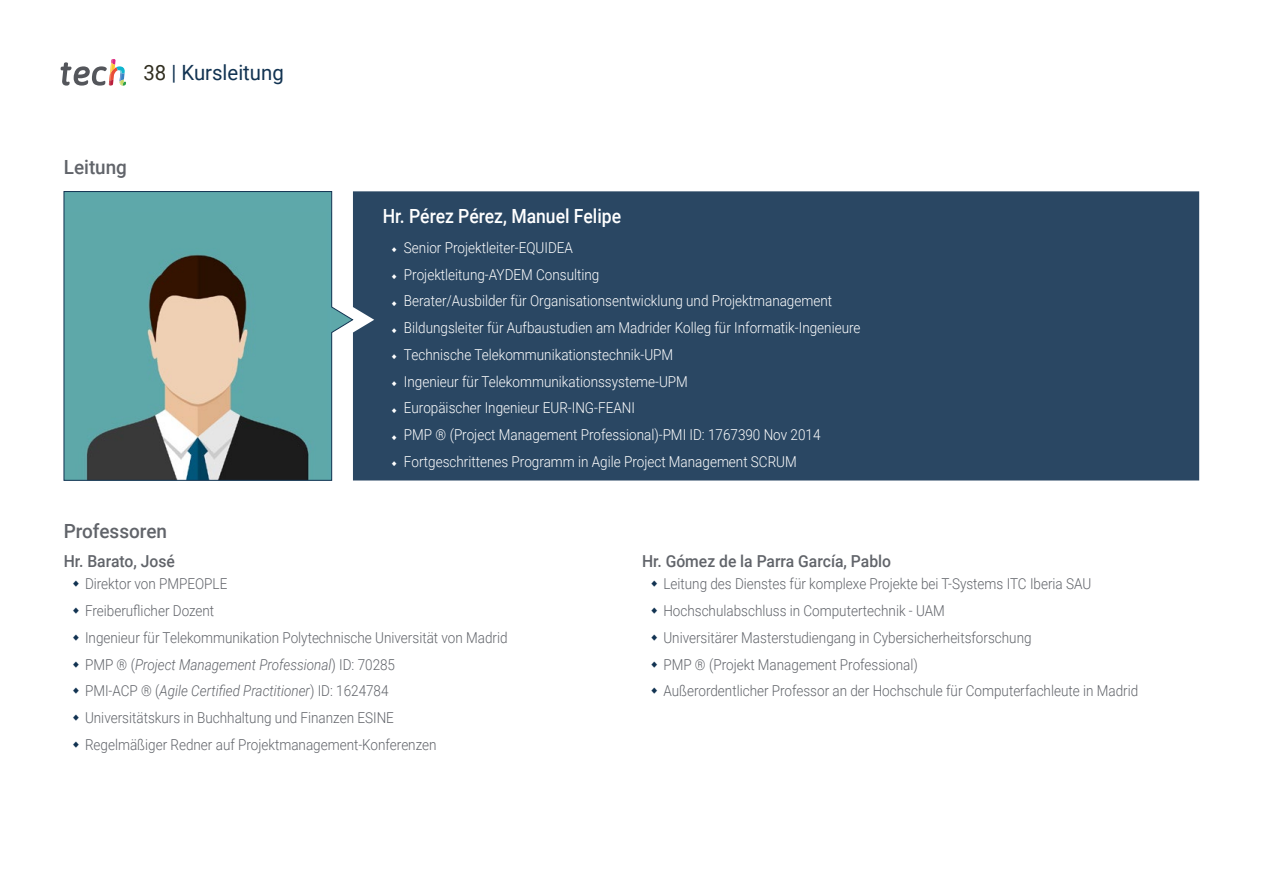
<style>
.page{position:relative;width:1263px;height:893px;background:#fff}
.page>*{position:absolute;margin:0;border:0;box-sizing:border-box;transform-origin:0 0}
.t1{font:21px "Roboto";color:#123352}
.t2{font:500 19.5px "Roboto";color:#fff;scale:.9 1}
.t3{font:500 19.5px "Roboto";color:#61646a}
.t4{font:500 16.5px "Roboto";color:#61646a;scale:.95 1}
.t5{font:300 15px/26.7px "Roboto";color:#61646a;scale:.9 1}
.t6{font:300 15px/26.7px "Roboto";color:#fff;scale:.9 1}
.s1{color:#312e20}
.s2{font-style:italic}
</style>
<div class="page">
<div style="left:353px;top:191px;width:846px;height:289px;background:#2a4763"></div>
<svg style="left:64px;top:191px;width:289px;height:290px;background:#759f9c"></svg>
<svg style="left:61px;top:59px;width:65px;height:27px"></svg>
<svg style="left:392px;top:248px;width:5px;height:5px"></svg>
<svg style="left:392px;top:274px;width:5px;height:5px"></svg>
<svg style="left:392px;top:301px;width:5px;height:5px"></svg>
<svg style="left:392px;top:328px;width:5px;height:5px"></svg>
<svg style="left:392px;top:355px;width:5px;height:5px"></svg>
<svg style="left:392px;top:381px;width:5px;height:5px"></svg>
<svg style="left:392px;top:408px;width:5px;height:5px"></svg>
<svg style="left:392px;top:435px;width:5px;height:5px"></svg>
<svg style="left:392px;top:462px;width:5px;height:5px"></svg>
<h1 class="t1" style="left:144px;top:57px;width:142px"><span class="s1">38</span> | Kursleitung</h1>
<h2 class="t3" style="left:64px;top:154px;width:65px">Leitung</h2>
<h2 class="t3" style="left:64px;top:517px;width:105px">Professoren</h2>
<h2 class="t2" style="left:383px;top:203px;width:266px">Hr. Pérez Pérez, Manuel Felipe</h2>
<p class="t6" style="left:404px;top:234px;width:509px">Senior Projektleiter-EQUIDEA<br>Projektleitung-AYDEM Consulting<br>Berater/Ausbilder für Organisationsentwicklung und Projektmanagement Bildungsleiter für Aufbaustudien am Madrider Kolleg für Informatik-Ingenieure Technische Telekommunikationstechnik-UPM<br>Ingenieur für Telekommunikationssysteme-UPM<br>Europäischer Ingenieur EUR-ING-FEANI<br>PMP ® (Project Management Professional)-PMI ID: 1767390 Nov 2014<br>Fortgeschrittenes Programm in Agile Project Management SCRUM</p>
<p class="t4" style="left:64px;top:550px;width:118px">Hr. Barato, José</p>
<p class="t5" style="left:85px;top:570px;width:471px">Direktor von PMPEOPLE<br>Freiberuflicher Dozent<br>Ingenieur für Telekommunikation Polytechnische Universität von Madrid PMP ® (<span class="s2">Project Management Professional</span>) ID: 70285<br>PMI-ACP ® (<span class="s2">Agile Certified Practitioner</span>) ID: 1624784<br>Universitätskurs in Buchhaltung und Finanzen ESINE<br>Regelmäßiger Redner auf Projektmanagement-Konferenzen</p>
<p class="t4" style="left:642px;top:550px;width:264px">Hr. Gómez de la Parra García, Pablo</p>
<p class="t5" style="left:663px;top:570px;width:529px">Leitung des Dienstes für komplexe Projekte bei T-Systems ITC Iberia SAU Hochschulabschluss in Computertechnik - UAM<br>Universitärer Masterstudiengang in Cybersicherheitsforschung<br>PMP ® (Projekt Management Professional)<br>Außerordentlicher Professor an der Hochschule für Computerfachleute in Madrid</p>
</div>
